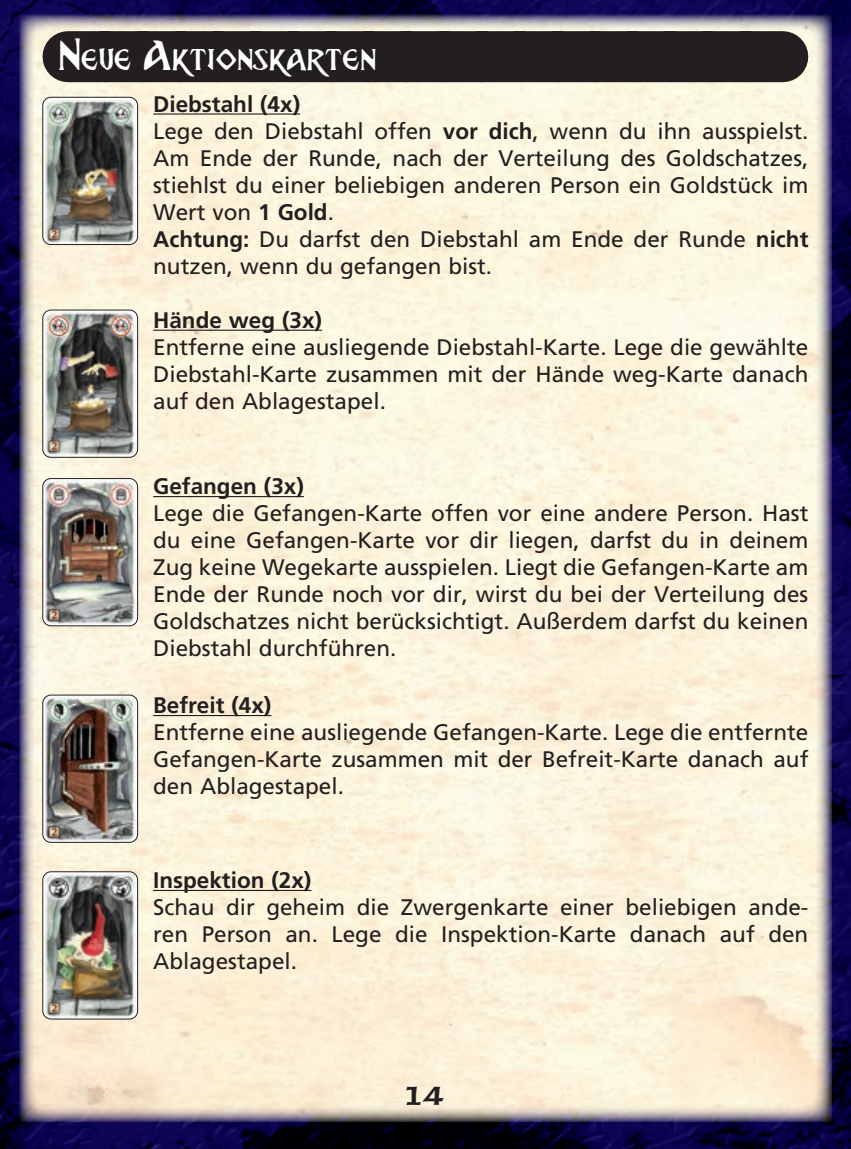
<style>
.page{position:relative;width:851px;height:1149px;background:#fff}
.page>*{position:absolute;margin:0;border:0;box-sizing:border-box;transform-origin:0 0}
.Überschrift_2_Sabote{font:42px "Breathe Fire";color:#fff}
.t1{font:24px "American Uncial Bold AMIGO";color:#231f20}
.Text_Saboteur_20{font:22.5px/27px "Frutiger LT Std";color:#231f20;text-align:justify}
.Text_Saboteur_20-2{font:700 22.5px "Frutiger LT Std";color:#231f20}
.s1{font-weight:700}
</style>
<div class="page">
<img style="left:0;top:0;width:850px;height:1148px">
<img style="left:19px;top:15px;width:812px;height:1106px">
<div style="left:68px;top:31px;width:714px;height:51px;background:#231f20"></div>
<hr style="left:153px;top:113px;width:147px;height:1px;background:#231f20">
<hr style="left:153px;top:329px;width:169px;height:1px;background:#231f20">
<hr style="left:153px;top:496px;width:151px;height:1px;background:#231f20">
<hr style="left:153px;top:714px;width:118px;height:2px;background:#231f20">
<hr style="left:153px;top:889px;width:158px;height:1px;background:#231f20">
<img style="left:43px;top:97px;width:95px;height:147px">
<div style="left:43px;top:97px;width:95px;height:148px;border:1px solid #231f20;border-radius:8px"></div>
<img style="left:43px;top:478px;width:95px;height:147px">
<div style="left:43px;top:478px;width:95px;height:148px;border:1px solid #231f20;border-radius:8px"></div>
<img style="left:43px;top:310px;width:95px;height:147px">
<img style="left:50px;top:317px;width:19px;height:19px">
<img style="left:51px;top:317px;width:17px;height:18px;border-radius:9px">
<img style="left:111px;top:317px;width:20px;height:19px">
<img style="left:112px;top:317px;width:18px;height:18px;border-radius:9px">
<div style="left:43px;top:310px;width:95px;height:147px;border:1px solid #231f20;border-radius:8px"></div>
<img style="left:43px;top:871px;width:95px;height:147px">
<div style="left:43px;top:871px;width:95px;height:147px;border:1px solid #231f20;border-radius:8px"></div>
<img style="left:43px;top:695px;width:95px;height:147px">
<div style="left:43px;top:694px;width:95px;height:148px;border:1px solid #231f20;border-radius:8px"></div>
<p class="Überschrift_2_Sabote" style="left:60px;top:34px;width:319px">Neue Aktionskarten</p>
<p class="Text_Saboteur_20-2" style="left:153px;top:90px;width:148px">Diebstahl (4x)</p>
<p class="Text_Saboteur_20" style="left:153px;top:117px;width:656px">Lege den Diebstahl offen <span class="s1">vor dich</span>, wenn du ihn ausspielst.<br>Am Ende der Runde, nach der Verteilung des Goldschatzes, stiehlst du einer beliebigen anderen Person ein Goldstück im Wert von <span class="s1">1 Gold</span>.</p>
<p class="Text_Saboteur_20" style="left:153px;top:225px;width:656px"><span class="s1">Achtung:</span> Du darfst den Diebstahl am Ende der Runde <span class="s1">nicht </span>nutzen, wenn du gefangen bist.</p>
<p class="Text_Saboteur_20-2" style="left:153px;top:306px;width:170px">Hände weg (3x)</p>
<p class="Text_Saboteur_20" style="left:153px;top:333px;width:656px">Entferne eine ausliegende Diebstahl-Karte. Lege die gewählte Diebstahl-Karte zusammen mit der Hände weg-Karte danach auf den Ablagestapel.</p>
<p class="Text_Saboteur_20-2" style="left:153px;top:473px;width:152px">Gefangen (3x)</p>
<p class="Text_Saboteur_20" style="left:153px;top:500px;width:656px">Lege die Gefangen-Karte offen vor eine andere Person. Hast du eine Gefangen-Karte vor dir liegen, darfst du in deinem Zug keine Wegekarte ausspielen. Liegt die Gefangen-Karte am Ende der Runde noch vor dir, wirst du bei der Verteilung des Goldschatzes nicht berücksichtigt. Außerdem darfst du keinen Diebstahl durchführen.</p>
<p class="Text_Saboteur_20-2" style="left:153px;top:691px;width:120px">Befreit (4x)</p>
<p class="Text_Saboteur_20" style="left:153px;top:718px;width:656px">Entferne eine ausliegende Gefangen-Karte. Lege die entfernte Gefangen-Karte zusammen mit der Befreit-Karte danach auf den Ablagestapel.</p>
<p class="Text_Saboteur_20-2" style="left:153px;top:866px;width:160px">Inspektion (2x)</p>
<p class="Text_Saboteur_20" style="left:153px;top:893px;width:656px">Schau dir geheim die Zwergenkarte einer beliebigen ande&shy;ren Person an. Lege die Inspektion-Karte danach auf den Ablagestapel.</p>
<p class="t1" style="left:406px;top:1080px;width:41px">14</p>
</div>
